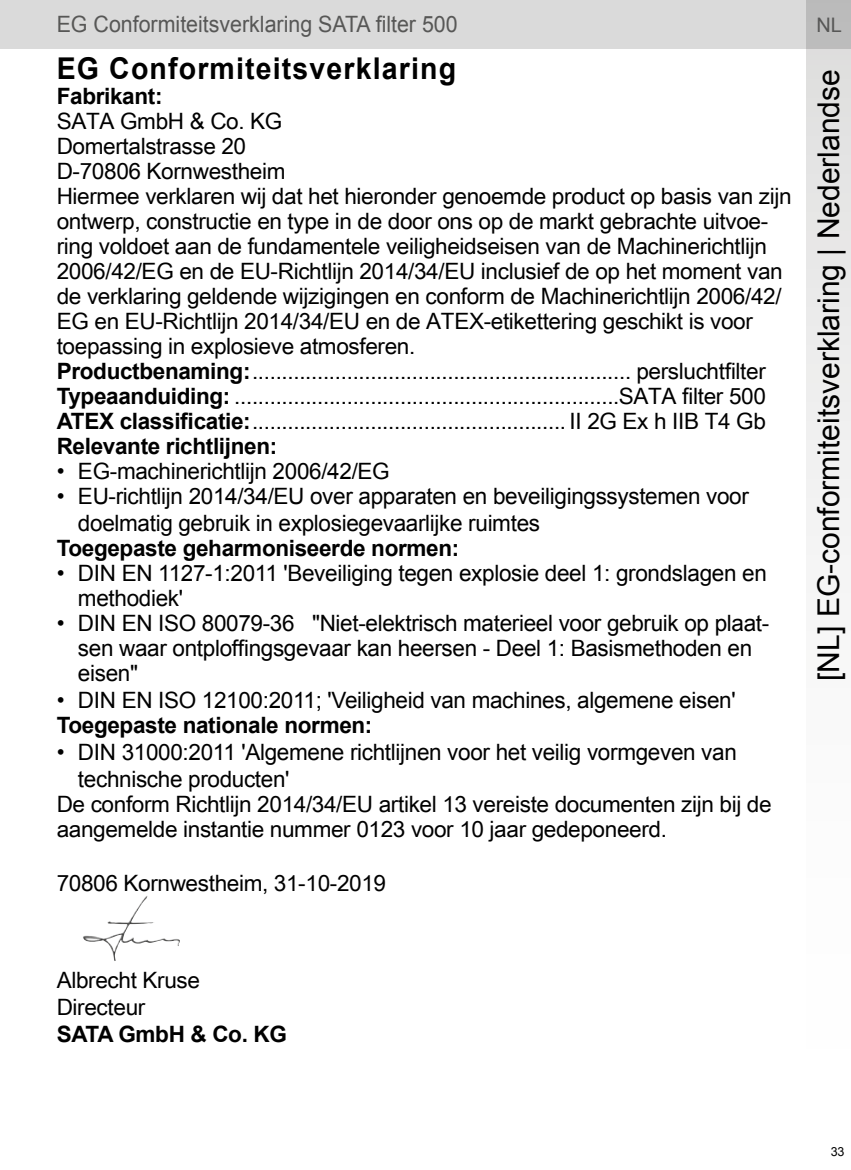
<style>
.page{position:relative;width:851px;height:1170px;background:#fff}
.page>*{position:absolute;margin:0;border:0;box-sizing:border-box;transform-origin:0 0}
.t1{font:30px "Arial";color:#000}
.t2{font:700 30px "Arial";letter-spacing:.04em;color:#000;scale:.95 1}
.t3{font:22.5px/25px "Arial Unicode MS";letter-spacing:-.015em;color:#000}
.t4{font:22.5px/25px "Arial";letter-spacing:-.015em;color:#000}
.t5{font:700 22.5px "Arial";letter-spacing:-.015em;color:#000}
.t6{font:22.5px "Arial";color:#575756;scale:.95 1}
.t7{font:20px "Arial";color:#575756}
.t8{font:12.5px "Arial";color:#000}
.s1{font-family:"Arial";font-weight:700}
</style>
<div class="page">
<div style="left:0;top:0;width:850px;height:49px;background:#dadada"></div>
<svg style="left:806px;top:0;width:44px;height:555px"></svg>
<img style="left:83px;top:896px;width:97px;height:65px">
<p class="t6" style="left:57px;top:10px;width:423px">EG Conformiteitsverklaring SATA filter 500</p>
<p class="t7" style="left:816px;top:11px;width:27px">NL</p>
<h1 class="t2" style="left:57px;top:48px;width:422px">EG Conformiteitsverklaring</h1>
<p class="t5" style="left:57px;top:81px;width:107px">Fabrikant:</p>
<p class="t3" style="left:57px;top:108px;width:736px">SATA GmbH &amp; Co. KG<br>Domertalstrasse 20<br>D-70806 Kornwestheim<br>Hiermee verklaren wij dat het hieronder genoemde product op basis van zijn ontwerp, constructie en type in de door ons op de markt gebrachte uitvoe&shy;ring voldoet aan de fundamentele veiligheidseisen van de Machinerichtlijn 2006/42/EG en de EU-Richtlijn 2014/34/EU inclusief de op het moment van de verklaring geldende wijzigingen en conform de Machinerichtlijn 2006/42/ EG en EU-Richtlijn 2014/34/EU en de ATEX-etikettering geschikt is voor toepassing in explosieve atmosferen.<br><span class="s1">Productbenaming:</span>................................................................ persluchtfilter <span class="s1">Typeaanduiding:</span> .................................................................SATA filter 500<br><span class="s1">ATEX classificatie:</span>..................................................... II 2G Ex h IIB T4 Gb</p>
<p class="t5" style="left:57px;top:431px;width:222px">Relevante richtlijnen:</p>
<p class="t4" style="left:57px;top:458px;width:334px">• EG-machinerichtlijn 2006/42/EG</p>
<p class="t4" style="left:78px;top:482px;width:672px;line-height:27px;text-indent:-21px">• EU-richtlijn 2014/34/EU over apparaten en beveiligingssystemen voor doelmatig gebruik in explosiegevaarlijke ruimtes</p>
<p class="t5" style="left:57px;top:533px;width:404px">Toegepaste geharmoniseerde normen:</p>
<p class="t4" style="left:78px;top:560px;width:690px;text-indent:-21px">• DIN EN 1127-1:2011 'Beveiliging tegen explosie deel 1: grondslagen en methodiek'</p>
<p class="t4" style="left:78px;top:610px;width:692px;text-indent:-21px">• DIN EN ISO 80079-36 "Niet-elektrisch materieel voor gebruik op plaat&shy;sen waar ontploffingsgevaar kan heersen - Deel 1: Basismethoden en eisen"</p>
<p class="t4" style="left:57px;top:687px;width:680px">• DIN EN ISO 12100:2011; 'Veiligheid van machines, algemene eisen'</p>
<p class="t5" style="left:57px;top:710px;width:317px">Toegepaste nationale normen:</p>
<p class="t4" style="left:78px;top:738px;width:660px;line-height:27px;text-indent:-21px">• DIN 31000:2011 'Algemene richtlijnen voor het veilig vormgeven van technische producten'</p>
<p class="t3" style="left:57px;top:791px;width:716px">De conform Richtlijn 2014/34/EU artikel 13 vereiste documenten zijn bij de aangemelde instantie nummer 0123 voor 10 jaar gedeponeerd.</p>
<p class="t3" style="left:57px;top:870px;width:331px">70806 Kornwestheim, 31-10-2019</p>
<h1 class="t1" style="left:808px;top:680px;width:613px;rotate:-90deg">[NL] EG-conformiteitsverklaring | Nederlandse</h1>
<p class="t3" style="left:57px;top:966px;width:145px;line-height:27px">Albrecht Kruse<br>Directeur</p>
<p class="t5" style="left:57px;top:1019px;width:232px">SATA GmbH &amp; Co. KG</p>
<p class="t8" style="left:830px;top:1143px;width:15px">33</p>
</div>
